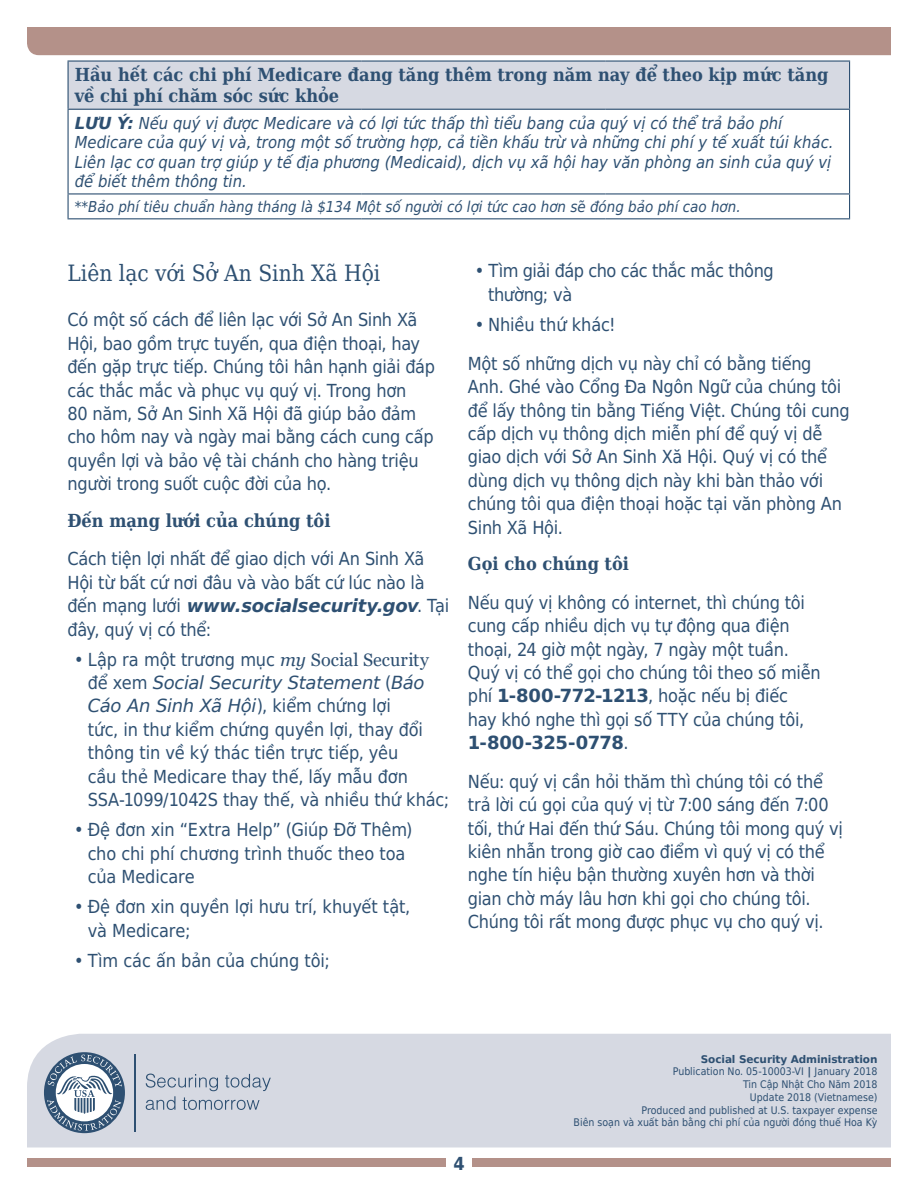
<style>
.page{position:relative;width:918px;height:1188px;background:#fff}
.page>*{position:absolute;margin:0;border:0;box-sizing:border-box;transform-origin:0 0}
.t1{font:22.5px "DejaVu Serif Condensed";color:#2e5072}
.t2{font:18px/23.4px "DejaVu Sans Condensed";letter-spacing:-.015em;color:#2e5072}
.t3{font:700 18px/21px "DejaVu Serif Condensed";color:#2e5072}
.t4{font:700 18px "DejaVu Sans Condensed";color:#2e5072}
.t5{font:italic 16.5px/19.5px "DejaVu Sans Condensed";color:#2e5072}
.t6{font:italic 15px "DejaVu Sans Condensed";color:#2e5072}
.t7{font:10.5px/12.8px "DejaVu Sans Condensed";color:#2e5072;text-align:right}
.t8{font:700 10.5px "DejaVu Sans";letter-spacing:-.01em;color:#2e5072}
.s1{font-family:"DejaVu Sans";font-weight:700}
.s2{font-family:"DejaVu Sans";font-weight:700;font-style:italic}
.s3{font-family:"Georgia";font-style:italic}
.s4{font-family:"Georgia"}
.s5{font-family:"DejaVu Sans";font-style:italic}
</style>
<div class="page">
<div style="left:27px;top:1159px;width:419px;height:8px;background:#b49189"></div>
<div style="left:472px;top:1159px;width:419px;height:8px;background:#b49189"></div>
<div style="left:27px;top:1034px;width:864px;height:113px;background:#d6d9e2"></div>
<div style="left:27px;top:27px;width:864px;height:28px;background:#b49189"></div>
<div style="left:44px;top:1052px;width:81px;height:81px;background:#2e5072;border-radius:50%"></div>
<svg style="left:47px;top:1055px;width:75px;height:76px"></svg>
<hr style="left:135px;top:1054px;width:1px;height:77px;background:#2e5072">
<svg style="left:146px;top:1074px;width:125px;height:36px;background:#bbc3d0"></svg>
<div style="left:68px;top:61px;width:782px;height:48px;background:#d6d9e2"></div>
<hr style="left:68px;top:193px;width:294px;height:2px;background:#2e5072">
<hr style="left:362px;top:193px;width:244px;height:2px;background:#2e5072">
<hr style="left:606px;top:193px;width:244px;height:2px;background:#2e5072">
<hr style="left:68px;top:60px;width:294px;height:2px;background:#2e5072">
<hr style="left:68px;top:62px;width:1px;height:47px;background:#2e5072">
<hr style="left:362px;top:60px;width:244px;height:2px;background:#2e5072">
<hr style="left:606px;top:60px;width:244px;height:2px;background:#2e5072">
<hr style="left:849px;top:62px;width:1px;height:47px;background:#2e5072">
<hr style="left:68px;top:109px;width:294px;height:1px;background:#2e5072">
<hr style="left:362px;top:109px;width:244px;height:1px;background:#2e5072">
<hr style="left:606px;top:109px;width:244px;height:1px;background:#2e5072">
<hr style="left:68px;top:110px;width:1px;height:83px;background:#2e5072">
<hr style="left:849px;top:110px;width:1px;height:83px;background:#2e5072">
<svg style="left:68px;top:195px;width:1px;height:23px"></svg>
<svg style="left:849px;top:195px;width:1px;height:23px"></svg>
<hr style="left:68px;top:218px;width:294px;height:1px;background:#2e5072">
<hr style="left:362px;top:218px;width:244px;height:1px;background:#2e5072">
<hr style="left:606px;top:218px;width:244px;height:1px;background:#2e5072">
<p class="t3" style="left:75px;top:64px;width:755px">Hầu hết các chi phí Medicare đang tăng thêm trong năm nay để theo kịp mức tăng về chi phí chăm sóc sức khỏe</p>
<p class="t5" style="left:75px;top:113px;width:760px"><span class="s1">LƯU Ý:</span> Nếu quý vị được Medicare và có lợi tức thấp thì tiểu bang của quý vị có thể trả bảo phí Medicare của quý vị và, trong một số trường hợp, cả tiền khấu trừ và những chi phí y tế xuất túi khác.<br>Liên lạc cơ quan trợ giúp y tế địa phương (Medicaid), dịch vụ xã hội hay văn phòng an sinh của quý vị để biết thêm thông tin.</p>
<p class="t6" style="left:75px;top:196px;width:667px">**Bảo phí tiêu chuẩn hàng tháng là $134 Một số người có lợi tức cao hơn sẽ đóng bảo phí cao hơn.</p>
<h1 class="t1" style="left:67px;top:256px;width:314px">Liên lạc với Sở An Sinh Xã Hội</h1>
<p class="t2" style="left:67px;top:308px;width:369px">Có một số cách để liên lạc với Sở An Sinh Xã Hội, bao gồm trực tuyến, qua điện thoại, hay đến gặp trực tiếp. Chúng tôi hân hạnh giải đáp các thắc mắc và phục vụ quý vị. Trong hơn<br>80 năm, Sở An Sinh Xã Hội đã giúp bảo đảm cho hôm nay và ngày mai bằng cách cung cấp quyền lợi và bảo vệ tài chánh cho hàng triệu người trong suốt cuộc đời của họ.</p>
<h2 class="t3" style="left:67px;top:509px;width:265px">Đến mạng lưới của chúng tôi</h2>
<p class="t2" style="left:67px;top:547px;width:383px">Cách tiện lợi nhất để giao dịch với An Sinh Xã Hội từ bất cứ nơi đâu và vào bất cứ lúc nào là đến mạng lưới <span class="s2">www.socialsecurity.gov</span>. Tại đây, quý vị có thể:</p>
<p class="t2" style="left:88px;top:647px;width:363px;text-indent:-14px">• Lập ra một trương mục <span class="s3">my</span> <span class="s4">Social Security </span>để xem <span class="s5">Social Security Statement</span> (<span class="s5">Báo Cáo An Sinh Xã Hội</span>), kiểm chứng lợi<br>tức, in thư kiểm chứng quyền lợi, thay đổi thông tin về ký thác tiền trực tiếp, yêu<br>cầu thẻ Medicare thay thế, lấy mẫu đơn SSA-1099/1042S thay thế, và nhiều thứ khác;</p>
<p class="t2" style="left:88px;top:818px;width:326px;text-indent:-14px">• Đệ đơn xin “Extra Help” (Giúp Đỡ Thêm) cho chi phí chương trình thuốc theo toa của Medicare</p>
<p class="t2" style="left:88px;top:895px;width:324px;text-indent:-14px">• Đệ đơn xin quyền lợi hưu trí, khuyết tật, và Medicare;</p>
<p class="t2" style="left:74px;top:948px;width:257px">• Tìm các ấn bản của chúng tôi;</p>
<p class="t2" style="left:488px;top:259px;width:287px;text-indent:-14px">• Tìm giải đáp cho các thắc mắc thông thường; và</p>
<p class="t2" style="left:475px;top:312px;width:142px">• Nhiều thứ khác!</p>
<p class="t2" style="left:468px;top:351px;width:383px">Một số những dịch vụ này chỉ có bằng tiếng Anh. Ghé vào Cổng Đa Ngôn Ngữ của chúng tôi để lấy thông tin bằng Tiếng Việt. Chúng tôi cung cấp dịch vụ thông dịch miễn phí để quý vị dễ giao dịch với Sở An Sinh Xă Hội. Quý vị có thể dùng dịch vụ thông dịch này khi bàn thảo với chúng tôi qua điện thoại hoặc tại văn phòng An Sinh Xã Hội.</p>
<h2 class="t3" style="left:468px;top:553px;width:163px">Gọi cho chúng tôi</h2>
<p class="t2" style="left:468px;top:590px;width:354px">Nếu quý vị không có internet, thì chúng tôi cung cấp nhiều dịch vụ tự động qua điện thoại, 24 giờ một ngày, 7 ngày một tuần.<br>Quý vị có thể gọi cho chúng tôi theo số miễn phí <span class="s1">1-800-772-1213</span>, hoặc nếu bị điếc hay khó nghe thì gọi số TTY của chúng tôi, <span class="s1">1-800-325-0778</span>.</p>
<p class="t2" style="left:468px;top:769px;width:377px">Nếu: quý vị cần hỏi thăm thì chúng tôi có thể trả lời cú gọi của quý vị từ 7:00 sáng đến 7:00 tối, thứ Hai đến thứ Sáu. Chúng tôi mong quý vị kiên nhẫn trong giờ cao điểm vì quý vị có thể nghe tín hiệu bận thường xuyên hơn và thời gian chờ máy lâu hơn khi gọi cho chúng tôi.<br>Chúng tôi rất mong được phục vụ cho quý vị.</p>
<p class="t8" style="left:701px;top:1050px;width:178px">Social Security Administration</p>
<p class="t7" style="left:574px;top:1065px;width:305px">Publication No. 05-10003-VI <span class="s1">|</span> January 2018<br>Tin Cập Nhật Cho Năm 2018<br>Update 2018 (Vietnamese)<br>Produced and published at U.S. taxpayer expense<br>Biên soạn và xuất bản bằng chi phí của người đóng thuế Hoa Kỳ</p>
<p class="t4" style="left:453px;top:1148px;width:13px">4</p>
</div>
